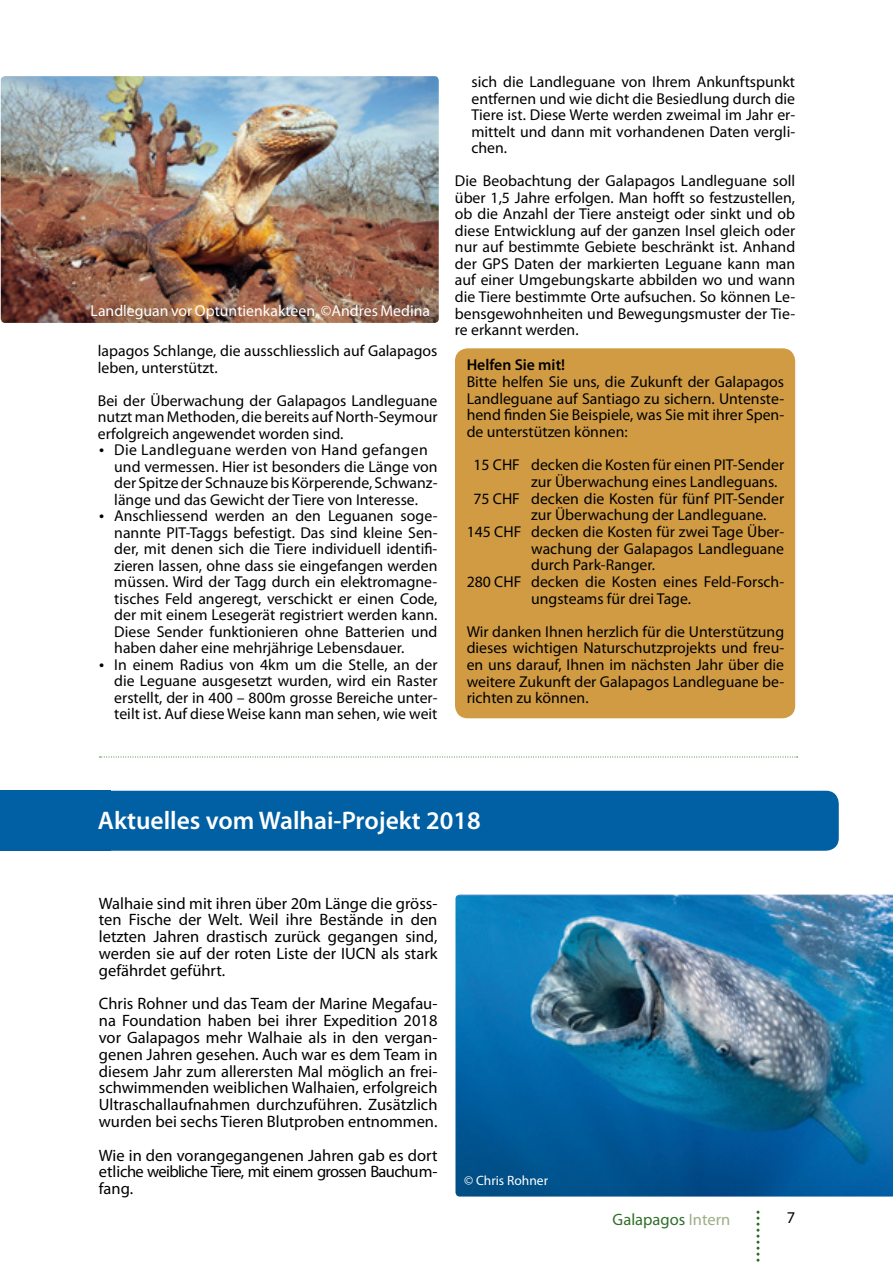
<style>
.page{position:relative;width:893px;height:1263px;background:#fff}
.page>*{position:absolute;margin:0;border:0;box-sizing:border-box;transform-origin:0 0}
.t1{font:600 25.5px "Myriad Pro";color:#fff}
.t2{font:16.5px/16.8px "Myriad Pro";color:#000;text-align:justify}
.t3{font:16.5px "Myriad Pro";color:#306f28}
.t4{font:15.75px/16.5px "Myriad Pro";color:#000;text-align:justify}
.t5{font:15.75px "Myriad Pro";color:#fff}
.t6{font:600 15.75px "Myriad Pro";color:#000}
.t7{font:13.5px "Myriad Pro";color:#fff}
.s1{font-size:18px}
.s2{color:#9dae85}
</style>
<div class="page">
<svg style="left:756px;top:1211px;width:3px;height:51px"></svg>
<div style="left:455px;top:348px;width:340px;height:370px;background:#d09b43;border-radius:13px"></div>
<img style="left:1px;top:76px;width:438px;height:247px">
<svg style="left:100px;top:757px;width:698px;height:1px"></svg>
<img style="left:455px;top:894px;width:438px;height:302px">
<div style="left:0;top:791px;width:839px;height:60px;background:#0060a3;border-radius:13px"></div>
<p class="t5" style="left:91px;top:301px;width:341px">Landleguan vor Optuntienkakteen, ©Andres Medina</p>
<p class="t4" style="left:98px;top:342px;width:341px">lapagos Schlange, die ausschliesslich auf Galapagos leben, unterstützt.</p>
<p class="t4" style="left:98px;top:392px;width:341px">Bei der Überwachung der Galapagos Landleguane nutzt man Methoden, die bereits auf North-Seymour erfolgreich angewendet worden sind.</p>
<p class="t4" style="left:114px;top:441px;width:325px;text-align:left;text-indent:-15px"><span class="s1">•</span> Die Landleguane werden von Hand gefangen und vermessen. Hier ist besonders die Länge von der Spitze der Schnauze bis Körperende, Schwanz&shy;länge und das Gewicht der Tiere von Interesse.</p>
<p class="t4" style="left:114px;top:507px;width:325px;text-indent:-15px"><span class="s1">•</span> Anschliessend werden an den Leguanen soge&shy;nannte PIT-Taggs befestigt. Das sind kleine Sen&shy;der, mit denen sich die Tiere individuell identifi&shy;zieren lassen, ohne dass sie eingefangen werden müssen. Wird der Tagg durch ein elektromagne&shy;tisches Feld angeregt, verschickt er einen Code, der mit einem Lesegerät registriert werden kann.<br>Diese Sender funktionieren ohne Batterien und haben daher eine mehrjährige Lebensdauer.</p>
<p class="t4" style="left:114px;top:656px;width:325px;text-indent:-15px"><span class="s1">•</span> In einem Radius von 4km um die Stelle, an der die Leguane ausgesetzt wurden, wird ein Raster erstellt, der in 400 – 800m grosse Bereiche unter&shy;teilt ist. Auf diese Weise kann man sehen, wie weit</p>
<p class="t4" style="left:471px;top:74px;width:325px">sich die Landleguane von Ihrem Ankunftspunkt entfernen und wie dicht die Besiedlung durch die Tiere ist. Diese Werte werden zweimal im Jahr er&shy;mittelt und dann mit vorhandenen Daten vergli&shy;chen.</p>
<p class="t4" style="left:455px;top:173px;width:342px">Die Beobachtung der Galapagos Landleguane soll über 1,5 Jahre erfolgen. Man hofft so festzustellen, ob die Anzahl der Tiere ansteigt oder sinkt und ob diese Entwicklung auf der ganzen Insel gleich oder nur auf bestimmte Gebiete beschränkt ist. Anhand der GPS Daten der markierten Leguane kann man auf einer Umgebungskarte abbilden wo und wann die Tiere bestimmte Orte aufsuchen. So können Le&shy;bensgewohnheiten und Bewegungsmuster der Tie&shy;re erkannt werden.</p>
<p class="t6" style="left:467px;top:355px;width:100px">Helfen Sie mit!</p>
<p class="t4" style="left:467px;top:373px;width:319px">Bitte helfen Sie uns, die Zukunft der Galapagos Landleguane auf Santiago zu sichern. Untenste&shy;hend finden Sie Beispiele, was Sie mit ihrer Spen&shy;de unterstützen können:</p>
<p class="t4" style="left:473px;top:457px;width:312px">15 CHF decken die Kosten für einen PIT-Sender</p>
<p class="t4" style="left:531px;top:473px;width:248px">zur Überwachung eines Landleguans.</p>
<p class="t4" style="left:473px;top:490px;width:312px">75 CHF decken die Kosten für fünf PIT-Sender</p>
<p class="t4" style="left:531px;top:506px;width:237px">zur Überwachung der Landleguane.</p>
<p class="t4" style="left:467px;top:523px;width:319px">145 CHF decken die Kosten für zwei Tage Über-</p>
<p class="t4" style="left:531px;top:540px;width:254px">wachung der Galapagos Landleguane</p>
<p class="t4" style="left:531px;top:556px;width:125px">durch Park-Ranger.</p>
<p class="t4" style="left:467px;top:573px;width:319px">280 CHF decken die Kosten eines Feld-Forsch-</p>
<p class="t4" style="left:531px;top:590px;width:161px">ungsteams für drei Tage.</p>
<p class="t4" style="left:467px;top:623px;width:319px">Wir danken Ihnen herzlich für die Unterstützung dieses wichtigen Naturschutzprojekts und freu&shy;en uns darauf, Ihnen im nächsten Jahr über die weitere Zukunft der Galapagos Landleguane be&shy;richten zu können.</p>
<h1 class="t1" style="left:98px;top:805px;width:384px">Aktuelles vom Walhai-Projekt 2018</h1>
<p class="t2" style="left:99px;top:894px;width:340px">Walhaie sind mit ihren über 20m Länge die gröss&shy;ten Fische der Welt. Weil ihre Bestände in den letzten Jahren drastisch zurück gegangen sind, werden sie auf der roten Liste der IUCN als stark gefährdet geführt.</p>
<p class="t2" style="left:99px;top:995px;width:340px">Chris Rohner und das Team der Marine Megafau&shy;na Foundation haben bei ihrer Expedition 2018 vor Galapagos mehr Walhaie als in den vergan&shy;genen Jahren gesehen. Auch war es dem Team in diesem Jahr zum allerersten Mal möglich an frei&shy;schwimmenden weiblichen Walhaien, erfolgreich Ultraschallaufnahmen durchzuführen. Zusätzlich wurden bei sechs Tieren Blutproben entnommen.</p>
<p class="t2" style="left:99px;top:1146px;width:340px">Wie in den vorangegangenen Jahren gab es dort etliche weibliche Tiere, mit einem grossen Bauchum&shy;fang.</p>
<p class="t7" style="left:464px;top:1172px;width:86px">© Chris Rohner</p>
<p class="t3" style="left:613px;top:1209px;width:119px">Galapagos <span class="s2">Intern</span></p>
<p class="t2" style="left:787px;top:1209px;width:10px">7</p>
</div>
